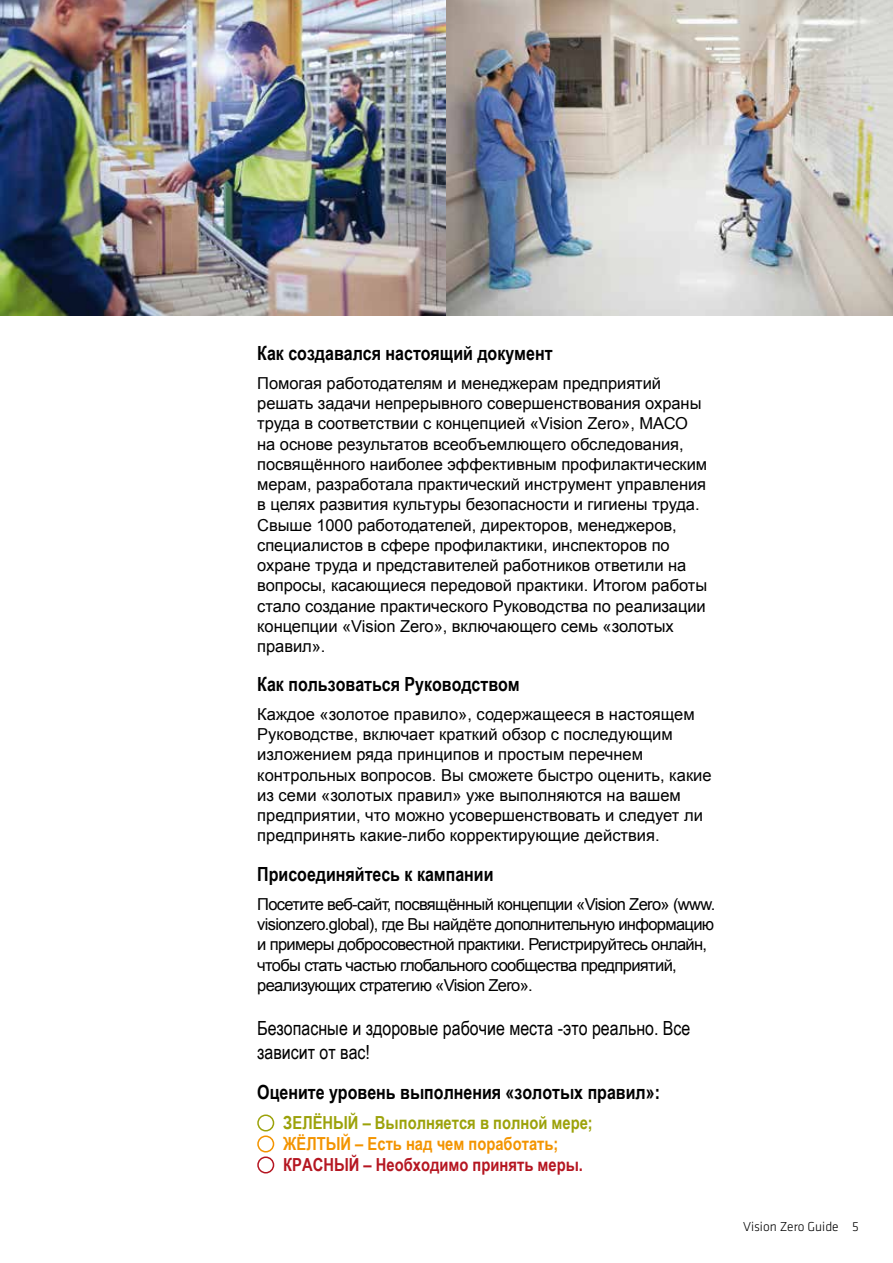
<style>
.page{position:relative;width:893px;height:1263px;background:#fff}
.page>*{position:absolute;margin:0;border:0;box-sizing:border-box;transform-origin:0 0}
.t1{font:700 19.5px "Arial Narrow";color:#000}
.t2{font:19.5px/24px "Arial Narrow";color:#000}
.t3{font:700 18px "Arial Narrow";color:#9ca20a}
.t4{font:700 18px "Arial Narrow";color:#b51621}
.t5{font:700 18px "Arial Narrow";color:#f39400}
.t6{font:16.5px/20.2px "Arial";letter-spacing:-.005em;color:#000}
.t7{font:16.5px/20.2px "Arial";letter-spacing:-.04em;color:#000}
.t8{font:300 13.5px "Klavika";color:#000}
</style>
<div class="page">
<img style="left:0;top:0;width:893px;height:316px">
<div style="left:257px;top:1114px;width:17px;height:17px;border:2px solid #9ca20a;border-radius:50%"></div>
<div style="left:257px;top:1135px;width:17px;height:17px;border:2px solid #f39400;border-radius:50%"></div>
<div style="left:257px;top:1156px;width:17px;height:17px;border:2px solid #b51621;border-radius:50%"></div>
<p class="t1" style="left:257px;top:338px;width:297px">Как создавался настоящий документ</p>
<p class="t6" style="left:257px;top:373px;width:451px">Помогая работодателям и менеджерам предприятий решать задачи непрерывного совершенствования охраны труда в соответствии с концепцией «Vision Zero», МАСО на основе результатов всеобъемлющего обследования, посвящённого наиболее эффективным профилактическим мерам, разработала практический инструмент управления в целях развития культуры безопасности и гигиены труда.<br>Свыше 1000 работодателей, директоров, менеджеров, специалистов в сфере профилактики, инспекторов по охране труда и представителей работников ответили на вопросы, касающиеся передовой практики. Итогом работы стало создание практического Руководства по реализации концепции «Vision Zero», включающего семь «золотых правил».</p>
<p class="t1" style="left:257px;top:669px;width:264px">Как пользоваться Руководством</p>
<p class="t6" style="left:257px;top:704px;width:456px">Каждое «золотое правило», содержащееся в настоящем Руководстве, включает краткий обзор с последующим изложением ряда принципов и простым перечнем контрольных вопросов. Вы сможете быстро оценить, какие из семи «золотых правил» уже выполняются на вашем предприятии, что можно усовершенствовать и следует ли предпринять какие-либо корректирующие действия.</p>
<p class="t1" style="left:257px;top:859px;width:238px">Присоединяйтесь к кампании</p>
<p class="t7" style="left:257px;top:894px;width:460px">Посетите веб-сайт, посвящённый концепции «Vision Zero» (www. visionzero.global), где Вы найдёте дополнительную информацию и примеры добросовестной практики. Регистрируйтесь онлайн, чтобы стать частью глобального сообщества предприятий, реализующих стратегию «Vision Zero».</p>
<p class="t2" style="left:257px;top:1016px;width:435px">Безопасные и здоровые рабочие места -это реально. Все зависит от вас!</p>
<p class="t1" style="left:257px;top:1077px;width:404px">Оцените уровень выполнения «золотых правил»:</p>
<p class="t3" style="left:283px;top:1108px;width:311px">ЗЕЛЁНЫЙ – Выполняется в полной мере;</p>
<p class="t5" style="left:283px;top:1129px;width:277px">ЖЁЛТЫЙ – Есть над чем поработать;</p>
<p class="t4" style="left:283px;top:1150px;width:301px">КРАСНЫЙ – Необходимо принять меры.</p>
<p class="t8" style="left:743px;top:1218px;width:117px">Vision Zero Guide 5</p>
</div>
